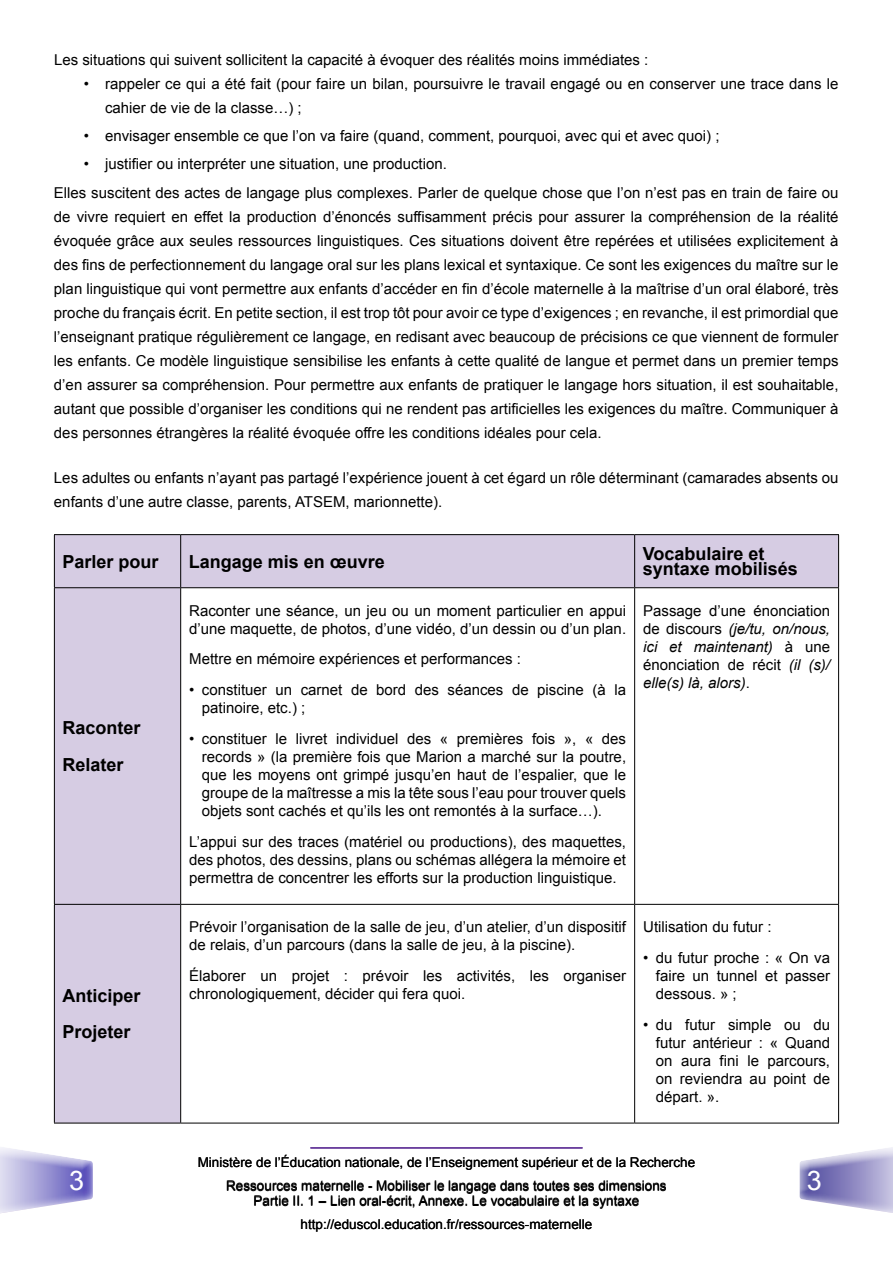
<style>
.page{position:relative;width:893px;height:1263px;background:#fff}
.page>*{position:absolute;margin:0;border:0;box-sizing:border-box;transform-origin:0 0}
.t1{font:27px "Arial";color:#fff}
.t2{font:700 18px/36.3px "Arial";color:#000}
.t3{font:15px/18px "Arial";color:#000}
.t4{font:13.5px/23.5px "Arial";color:#000;text-align:center}
.s1{font-style:italic}
</style>
<div class="page">
<div style="left:0;top:1154px;width:104px;height:63px;background:#6a3f9d;opacity:.75"></div>
<div style="left:791px;top:1144px;width:102px;height:73px;background:#6a3f9d;opacity:.75"></div>
<hr style="left:310px;top:1147px;width:272px;height:1px;background:#6a3f9d">
<svg style="left:55px;top:535px;width:783px;height:588px"></svg>
<hr style="left:54px;top:534px;width:127px;height:1px;background:#000">
<hr style="left:54px;top:535px;width:1px;height:52px;background:#000">
<hr style="left:54px;top:587px;width:127px;height:1px;background:#000">
<hr style="left:54px;top:588px;width:1px;height:316px;background:#000">
<hr style="left:181px;top:587px;width:454px;height:1px;background:#000">
<hr style="left:180px;top:588px;width:1px;height:316px;background:#000">
<hr style="left:635px;top:587px;width:204px;height:1px;background:#000">
<hr style="left:634px;top:588px;width:1px;height:316px;background:#000">
<hr style="left:838px;top:588px;width:1px;height:316px;background:#000">
<hr style="left:54px;top:904px;width:127px;height:1px;background:#000">
<hr style="left:54px;top:905px;width:1px;height:218px;background:#000">
<hr style="left:181px;top:904px;width:454px;height:1px;background:#000">
<hr style="left:180px;top:905px;width:1px;height:218px;background:#000">
<hr style="left:635px;top:904px;width:204px;height:1px;background:#000">
<hr style="left:634px;top:905px;width:1px;height:218px;background:#000">
<hr style="left:838px;top:905px;width:1px;height:218px;background:#000">
<hr style="left:54px;top:1123px;width:127px;height:1px;background:#000">
<hr style="left:181px;top:1123px;width:454px;height:1px;background:#000">
<hr style="left:635px;top:1123px;width:204px;height:1px;background:#000">
<hr style="left:181px;top:534px;width:454px;height:1px;background:#000">
<hr style="left:635px;top:534px;width:204px;height:1px;background:#000">
<hr style="left:180px;top:535px;width:1px;height:52px;background:#000">
<hr style="left:634px;top:535px;width:1px;height:52px;background:#000">
<hr style="left:838px;top:535px;width:1px;height:52px;background:#000">
<p class="t3" style="left:54px;top:51px;width:596px">Les situations qui suivent sollicitent la capacité à évoquer des réalités moins immédiates :</p>
<p class="t3" style="left:105px;top:72px;width:735px;line-height:24px;text-indent:-21px">• rappeler ce qui a été fait (pour faire un bilan, poursuivre le travail engagé ou en conserver une trace dans le cahier de vie de la classe…) ;</p>
<p class="t3" style="left:84px;top:127px;width:637px">• envisager ensemble ce que l’on va faire (quand, comment, pourquoi, avec qui et avec quoi) ;</p>
<p class="t3" style="left:54px;top:150px;width:786px;line-height:28.2px;text-indent:30px">• justifier ou interpréter une situation, une production.<br>Elles suscitent des actes de langage plus complexes. Parler de quelque chose que l’on n’est pas en train de faire ou</p>
<p class="t3" style="left:54px;top:205px;width:786px;line-height:24px;text-align:justify">de vivre requiert en effet la production d’énoncés suffisamment précis pour assurer la compréhension de la réalité évoquée grâce aux seules ressources linguistiques. Ces situations doivent être repérées et utilisées explicitement à des fins de perfectionnement du langage oral sur les plans lexical et syntaxique. Ce sont les exigences du maître sur le plan linguistique qui vont permettre aux enfants d’accéder en fin d’école maternelle à la maîtrise d’un oral élaboré, très proche du français écrit. En petite section, il est trop tôt pour avoir ce type d’exigences ; en revanche, il est primordial que l’enseignant pratique régulièrement ce langage, en redisant avec beaucoup de précisions ce que viennent de formuler les enfants. Ce modèle linguistique sensibilise les enfants à cette qualité de langue et permet dans un premier temps d’en assurer sa compréhension. Pour permettre aux enfants de pratiquer le langage hors situation, il est souhaitable, autant que possible d’organiser les conditions qui ne rendent pas artificielles les exigences du maître. Communiquer à des personnes étrangères la réalité évoquée offre les conditions idéales pour cela.</p>
<p class="t3" style="left:54px;top:466px;width:786px;line-height:24px">Les adultes ou enfants n’ayant pas partagé l’expérience jouent à cet égard un rôle déterminant (camarades absents ou enfants d’une autre classe, parents, ATSEM, marionnette).</p>
<p class="t2" style="left:62px;top:544px;width:98px">Parler pour</p>
<p class="t2" style="left:189px;top:544px;width:198px">Langage mis en œuvre</p>
<p class="t2" style="left:643px;top:547px;width:157px;line-height:15px">Vocabulaire et syntaxe mobilisés</p>
<p class="t2" style="left:62px;top:710px;width:80px">Raconter<br>Relater</p>
<p class="t2" style="left:62px;top:978px;width:80px">Anticiper<br>Projeter</p>
<h1 class="t1" style="left:69px;top:1162px;width:17px">3</h1>
<p class="t3" style="left:189px;top:601px;width:438px">Raconter une séance, un jeu ou un moment particulier en appui d’une maquette, de photos, d’une vidéo, d’un dessin ou d’un plan.</p>
<p class="t3" style="left:189px;top:650px;width:333px">Mettre en mémoire expériences et performances :</p>
<p class="t3" style="left:202px;top:681px;width:426px;text-indent:-13px">• constituer un carnet de bord des séances de piscine (à la patinoire, etc.) ;</p>
<p class="t3" style="left:202px;top:730px;width:426px;text-align:justify;text-indent:-13px">• constituer le livret individuel des « premières fois », « des records » (la première fois que Marion a marché sur la poutre, que les moyens ont grimpé jusqu’en haut de l’espalier, que le groupe de la maîtresse a mis la tête sous l’eau pour trouver quels objets sont cachés et qu’ils les ont remontés à la surface…).</p>
<p class="t3" style="left:189px;top:832px;width:438px;text-align:justify">L’appui sur des traces (matériel ou productions), des maquettes, des photos, des dessins, plans ou schémas allégera la mémoire et permettra de concentrer les efforts sur la production linguistique.</p>
<p class="t3" style="left:189px;top:918px;width:438px">Prévoir l’organisation de la salle de jeu, d’un atelier, d’un dispositif de relais, d’un parcours (dans la salle de jeu, à la piscine).</p>
<p class="t3" style="left:189px;top:967px;width:438px">Élaborer un projet : prévoir les activités, les organiser chronologiquement, décider qui fera quoi.</p>
<p class="t3" style="left:643px;top:601px;width:188px;text-align:justify">Passage d’une énonciation de discours <span class="s1">(je/tu, on/nous, ici et maintenant)</span> à une énonciation de récit <span class="s1">(il (s)/ elle(s) là, alors)</span>.</p>
<p class="t3" style="left:643px;top:918px;width:130px">Utilisation du futur :</p>
<p class="t3" style="left:656px;top:949px;width:176px;text-align:justify;text-indent:-13px">• du futur proche : « On va faire un tunnel et passer dessous. » ;</p>
<p class="t3" style="left:656px;top:1016px;width:176px;text-align:justify;text-indent:-13px">• du futur simple ou du futur antérieur : « Quand on aura fini le parcours, on reviendra au point de départ. ».</p>
<p class="t4" style="left:198px;top:1150px;width:499px">Ministère de l’Éducation nationale, de l’Enseignement supérieur et de la Recherche<br>Ressources maternelle - Mobiliser le langage dans toutes ses dimensions</p>
<p class="t4" style="left:254px;top:1189px;width:387px">Partie II. 1 – Lien oral-écrit, Annexe. Le vocabulaire et la syntaxe http://eduscol.education.fr/ressources-maternelle</p>
<h1 class="t1" style="left:807px;top:1162px;width:17px">3</h1>
</div>
